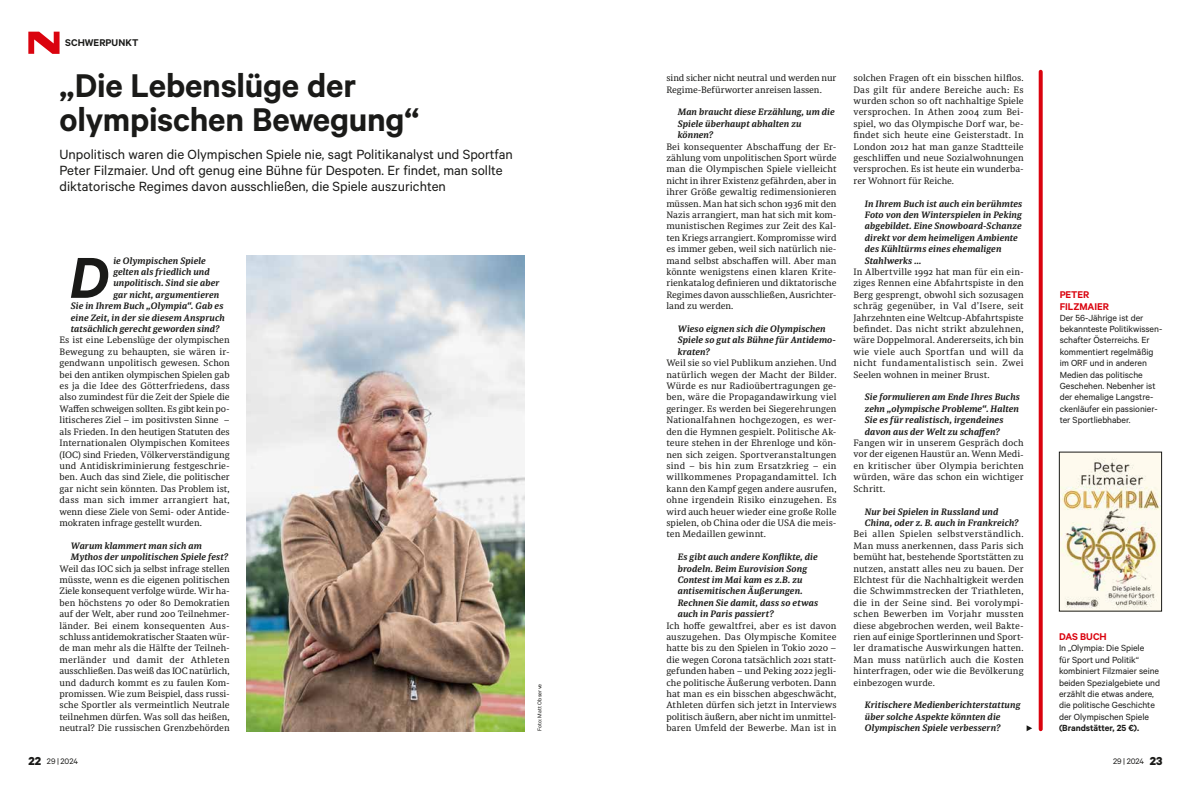
<style>
.page{position:relative;width:1191px;height:794px;background:#fff}
.page>*{position:absolute;margin:0;border:0;box-sizing:border-box;transform-origin:0 0}
.t1{font:italic 600 64.9px "Calibre";color:#1a1a18}
.t2{font:600 37px/34px "Calibre";letter-spacing:-.01em;color:#1a1a18}
.t3{font:15px/16px "Calibre";color:#1a1a18}
.t4{font:600 11px/11px "Calibre";letter-spacing:-.005em;color:#da030e}
.t5{font:600 11px "Calibre";letter-spacing:.005em;color:#1a1a18}
.t6{font:10px/11.4px "Calibre";letter-spacing:-.005em;color:#1a1a18}
.t7{font:600 10px "Calibre";letter-spacing:-.005em;color:#1a1a18}
.t8{font:9.2px/11.4px "Sindelar Regular A";letter-spacing:.005em;color:#1a1a18;text-align:justify}
.t9{font:italic 600 9.2px/11.4px "Sindelar";color:#1a1a18}
.t10{font:9px "Calibre";letter-spacing:-.005em;color:#1a1a18}
.t11{font:6.2px "Calibre";letter-spacing:.02em;color:#1a1a18}
.s1{font-weight:700;font-size:13px}
</style>
<div class="page">
<img style="left:247px;top:256px;width:277px;height:475px">
<svg style="left:28px;top:32px;width:32px;height:22px"></svg>
<img style="left:1061px;top:454px;width:98px;height:155px">
<div style="left:1059px;top:452px;width:102px;height:159px;border:1px solid #1a1a18"></div>
<svg style="left:1038px;top:72px;width:4px;height:657px;background:#e02f38"></svg>
<svg style="left:1026px;top:725px;width:6px;height:6px"></svg>
<p class="t5" style="left:65px;top:36px;width:75px">SCHWERPUNKT</p>
<h2 class="t2" style="left:60px;top:68px;width:361px">„Die Lebenslüge der olympischen Bewegung“</h2>
<h3 class="t3" style="left:60px;top:145px;width:455px">Unpolitisch waren die Olympischen Spiele nie, sagt Politikanalyst und Sportfan<br>Peter Filzmaier. Und oft genug eine Bühne für Despoten. Er findet, man sollte diktatorische Regimes davon ausschließen, die Spiele auszurichten</h3>
<h1 class="t1" style="left:69px;top:239px;width:41px">D</h1>
<p class="t9" style="left:113px;top:255px;width:94px">ie Olympischen Spiele</p>
<p class="t9" style="left:113px;top:266px;width:98px">gelten als friedlich und</p>
<p class="t9" style="left:113px;top:278px;width:108px">unpolitisch. Sind sie aber</p>
<p class="t9" style="left:113px;top:289px;width:107px">gar nicht, argumentieren</p>
<p class="t9" style="left:71px;top:301px;width:154px">Sie in Ihrem Buch „Olympia“. Gab es</p>
<p class="t9" style="left:71px;top:312px;width:155px">eine Zeit, in der sie diesem Anspruch</p>
<p class="t9" style="left:71px;top:323px;width:150px">tatsächlich gerecht geworden sind?</p>
<p class="t8" style="left:60px;top:335px;width:172px">Es ist eine Lebenslüge der olympischen Bewegung zu behaupten, sie wären ir&shy;gendwann unpolitisch gewesen. Schon bei den antiken olympischen Spielen gab es ja die Idee des Götterfriedens, dass also zumindest für die Zeit der Spiele die Waffen schweigen sollten. Es gibt kein po&shy;litischeres Ziel – im positivsten Sinne – als Frieden. In den heutigen Statuten des Internationalen Olympischen Komitees (IOC) sind Frieden, Völkerverständigung und Antidiskriminierung festgeschrie&shy;ben. Auch das sind Ziele, die politischer gar nicht sein könnten. Das Problem ist, dass man sich immer arrangiert hat, wenn diese Ziele von Semi- oder Antide&shy;mokraten infrage gestellt wurden.</p>
<p class="t9" style="left:71px;top:540px;width:159px">Warum klammert man sich am<br>Mythos der unpolitischen Spiele fest?</p>
<p class="t8" style="left:60px;top:563px;width:172px">Weil das IOC sich ja selbst infrage stellen müsste, wenn es die eigenen politischen Ziele konsequent verfolge würde. Wir ha&shy;ben höchstens 70 oder 80 Demokratien auf der Welt, aber rund 200 Teilnehmer&shy;länder. Bei einem konsequenten Aus&shy;schluss antidemokratischer Staaten wür&shy;de man mehr als die Hälfte der Teilneh&shy;merländer und damit der Athleten ausschließen. Das weiß das IOC natürlich, und dadurch kommt es zu faulen Kom&shy;promissen. Wie zum Beispiel, dass russi&shy;sche Sportler als vermeintlich Neutrale teilnehmen dürfen. Was soll das heißen, neutral? Die russischen Grenzbehörden</p>
<p class="t10" style="left:28px;top:756px;width:51px"><span class="s1">22</span> 29 | 2024</p>
<p class="t11" style="left:536px;top:731px;width:49px;rotate:-90deg">Foto: Matt Observe</p>
<p class="t8" style="left:666px;top:73px;width:172px">sind sicher nicht neutral und werden nur<br>Regime-Befürworter anreisen lassen.</p>
<p class="t9" style="left:677px;top:107px;width:159px">Man braucht diese Erzählung, um die<br>Spiele überhaupt abhalten zu können?</p>
<p class="t8" style="left:666px;top:141px;width:172px;text-align:left">Bei konsequenter Abschaffung der Er&shy;zählung vom unpolitischen Sport würde man die Olympischen Spiele vielleicht nicht in ihrer Existenz gefährden, aber in ihrer Größe gewaltig redimensionieren müssen. Man hat sich schon 1936 mit den Nazis arrangiert, man hat sich mit kom&shy;munistischen Regimes zur Zeit des Kal&shy;ten Kriegs arrangiert. Kompromisse wird es immer geben, weil sich natürlich nie&shy;mand selbst abschaffen will. Aber man könnte wenigstens einen klaren Krite&shy;rienkatalog definieren und diktatorische Regimes davon ausschließen, Ausrichter&shy;land zu werden.</p>
<p class="t9" style="left:677px;top:323px;width:160px">Wieso eignen sich die Olympischen<br>Spiele so gut als Bühne für Antidemo&shy;kraten?</p>
<p class="t8" style="left:666px;top:358px;width:172px">Weil sie so viel Publikum anziehen. Und natürlich wegen der Macht der Bilder.<br>Würde es nur Radioübertragungen ge&shy;ben, wäre die Propagandawirkung viel geringer. Es werden bei Siegerehrungen Nationalfahnen hochgezogen, es wer&shy;den die Hymnen gespielt. Politische Ak&shy;teure stehen in der Ehrenloge und kön&shy;nen sich zeigen. Sportveranstaltungen sind – bis hin zum Ersatzkrieg – ein willkommenes Propagandamittel. Ich kann den Kampf gegen andere ausrufen, ohne irgendein Risiko einzugehen. Es wird auch heuer wieder eine große Rolle spielen, ob China oder die USA die meis&shy;ten Medaillen gewinnt.</p>
<p class="t9" style="left:677px;top:551px;width:142px">Es gibt auch andere Konflikte, die brodeln. Beim Eurovision Song<br>Contest im Mai kam es z.B. zu antisemitischen Äußerungen.<br>Rechnen Sie damit, dass so etwas auch in Paris passiert?</p>
<p class="t8" style="left:666px;top:620px;width:172px">Ich hoffe gewaltfrei, aber es ist davon auszugehen. Das Olympische Komitee hatte bis zu den Spielen in Tokio 2020 – die wegen Corona tatsächlich 2021 statt&shy;gefunden haben – und Peking 2022 jegli&shy;che politische Äußerung verboten. Dann hat man es ein bisschen abgeschwächt, Athleten dürfen sich jetzt in Interviews politisch äußern, aber nicht im unmittel&shy;baren Umfeld der Bewerbe. Man ist in</p>
<p class="t4" style="left:1059px;top:630px;width:49px">DAS BUCH</p>
<p class="t8" style="left:853px;top:73px;width:172px">solchen Fragen oft ein bisschen hilflos.<br>Das gilt für andere Bereiche auch: Es wurden schon so oft nachhaltige Spiele versprochen. In Athen 2004 zum Bei&shy;spiel, wo das Olympische Dorf war, be&shy;findet sich heute eine Geisterstadt. In London 2012 hat man ganze Stadtteile geschliffen und neue Sozialwohnungen versprochen. Es ist heute ein wunderba&shy;rer Wohnort für Reiche.</p>
<p class="t9" style="left:865px;top:198px;width:159px">In Ihrem Buch ist auch ein berühmtes<br>Foto von den Winterspielen in Peking abgebildet. Eine Snowboard-Schanze direkt vor dem heimeligen Ambiente des Kühltürms eines ehemaligen<br>Stahlwerks ...</p>
<p class="t8" style="left:853px;top:267px;width:172px">In Albertville 1992 hat man für ein ein&shy;ziges Rennen eine Abfahrtspiste in den Berg gesprengt, obwohl sich sozusagen schräg gegenüber, in Val d’Isere, seit Jahrzehnten eine Weltcup-Abfahrtspiste befindet. Das nicht strikt abzulehnen, wäre Doppelmoral. Andererseits, ich bin wie viele auch Sportfan und will da nicht fundamentalistisch sein. Zwei Seelen wohnen in meiner Brust.</p>
<p class="t9" style="left:865px;top:392px;width:157px">Sie formulieren am Ende Ihres Buchs zehn „olympische Probleme“. Halten Sie es für realistisch, irgendeines davon aus der Welt zu schaffen?</p>
<p class="t8" style="left:853px;top:438px;width:172px">Fangen wir in unserem Gespräch doch vor der eigenen Haustür an. Wenn Medi&shy;en kritischer über Olympia berichten würden, wäre das schon ein wichtiger Schritt.</p>
<p class="t9" style="left:865px;top:506px;width:155px">Nur bei Spielen in Russland und<br>China, oder z. B. auch in Frankreich?</p>
<p class="t8" style="left:853px;top:529px;width:172px">Bei allen Spielen selbstverständlich.<br>Man muss anerkennen, dass Paris sich bemüht hat, bestehende Sportstätten zu nutzen, anstatt alles neu zu bauen. Der Elchtest für die Nachhaltigkeit werden die Schwimmstrecken der Triathleten, die in der Seine sind. Bei vorolympi&shy;schen Bewerben im Vorjahr mussten diese abgebrochen werden, weil Bakte&shy;rien auf einige Sportlerinnen und Sport&shy;ler dramatische Auswirkungen hatten.<br>Man muss natürlich auch die Kosten hinterfragen, oder wie die Bevölkerung einbezogen wurde.</p>
<p class="t9" style="left:865px;top:700px;width:157px">Kritischere Medienberichterstattung über solche Aspekte könnten die<br>Olympischen Spiele verbessern?</p>
<p class="t4" style="left:1059px;top:289px;width:51px">PETER<br>FILZMAIER</p>
<p class="t6" style="left:1059px;top:311px;width:104px">Der 56-Jährige ist der bekannteste Politikwissen&shy;schafter Österreichs. Er kommentiert regelmäßig im ORF und in anderen<br>Medien das politische<br>Geschehen. Nebenher ist der ehemalige Langstre&shy;ckenläufer ein passionier&shy;ter Sportliebhaber.</p>
<p class="t6" style="left:1059px;top:642px;width:102px">In „Olympia: Die Spiele<br>für Sport und Politik“ kombiniert Filzmaier seine beiden Spezialgebiete und erzählt die etwas andere, die politische Geschichte der Olympischen Spiele</p>
<p class="t7" style="left:1059px;top:722px;width:82px">(Brandstätter, 25 €).</p>
<p class="t10" style="left:1113px;top:756px;width:51px">29 | 2024 <span class="s1">23</span></p>
</div>
